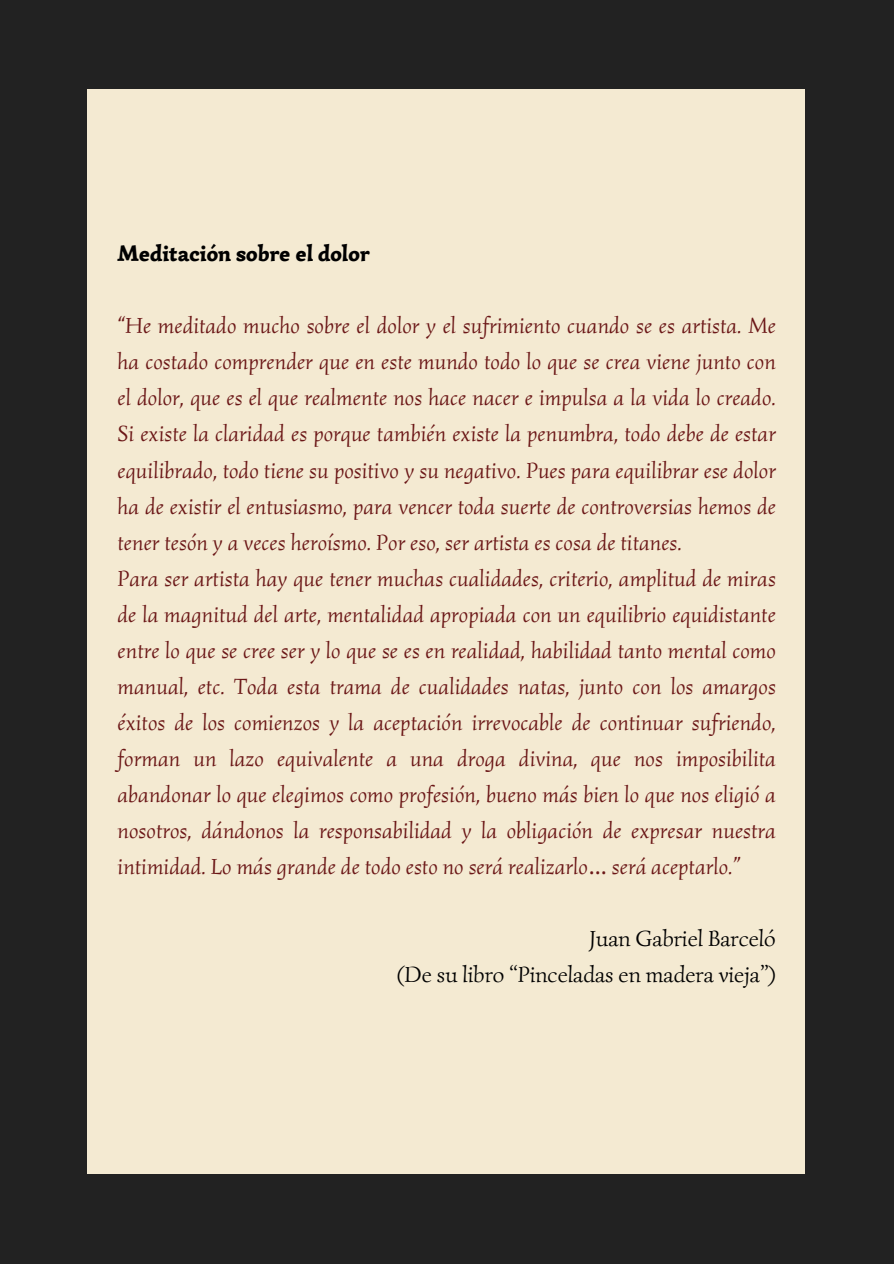
<style>
.page{position:relative;width:894px;height:1264px;background:#fff}
.page>*{position:absolute;margin:0;border:0;box-sizing:border-box;transform-origin:0 0}
.t1{font:italic 22.5px/36px "Simonetta";color:#6b1717;text-align:justify}
.t2{font:22.5px "Simonetta";color:#000}
.t3{font:900 22.5px "Simonetta";color:#000}
.s1{font-family:"Noto Sans Gurmukhi";font-style:normal}
</style>
<div class="page">
<div style="left:0;top:0;width:893px;height:1263px;background:#222"></div>
<div style="left:87px;top:89px;width:717px;height:1084px;background:#f4ead2"></div>
<h1 class="t3" style="left:117px;top:240px;width:254px">Meditación sobre el dolor</h1>
<p class="t1" style="left:117px;top:308px;width:659px">“He meditado mucho sobre el dolor y el sufrimiento cuando se es artista. Me ha costado comprender que en este mundo todo lo que se crea viene junto con el dolor, que es el que realmente nos hace nacer e impulsa a la vida lo creado.<br>Si existe la claridad es porque también existe la penumbra, todo debe de estar equilibrado, todo tiene su positivo y su negativo. Pues para equilibrar ese dolor ha de existir el entusiasmo, para vencer toda suerte de controversias hemos de tener tesón y a veces heroísmo. Por eso, ser artista es cosa de titanes.</p>
<p class="t1" style="left:117px;top:560px;width:659px">Para ser artista hay que tener muchas cualidades, criterio, amplitud de miras de la magnitud del arte, mentalidad apropiada con un equilibrio equidistante entre lo que se cree ser y lo que se es en realidad, habilidad tanto mental como manual, etc. Toda esta trama de cualidades natas, junto con los amargos éxitos de los comienzos y la aceptación irrevocable de continuar sufriendo, forman un lazo equivalente a una droga divina, que nos imposibilita abandonar lo que elegimos como profesión, bueno más bien lo que nos eligió a nosotros, dándonos la responsabilidad y la obligación de expresar nuestra intimidad. Lo más grande de todo esto no será realizarlo<span class="s1">…</span> será aceptarlo.”</p>
<p class="t2" style="left:589px;top:924px;width:188px">Juan Gabriel Barceló</p>
<p class="t2" style="left:397px;top:960px;width:380px">(De su libro “Pinceladas en madera vieja”)</p>
</div>
